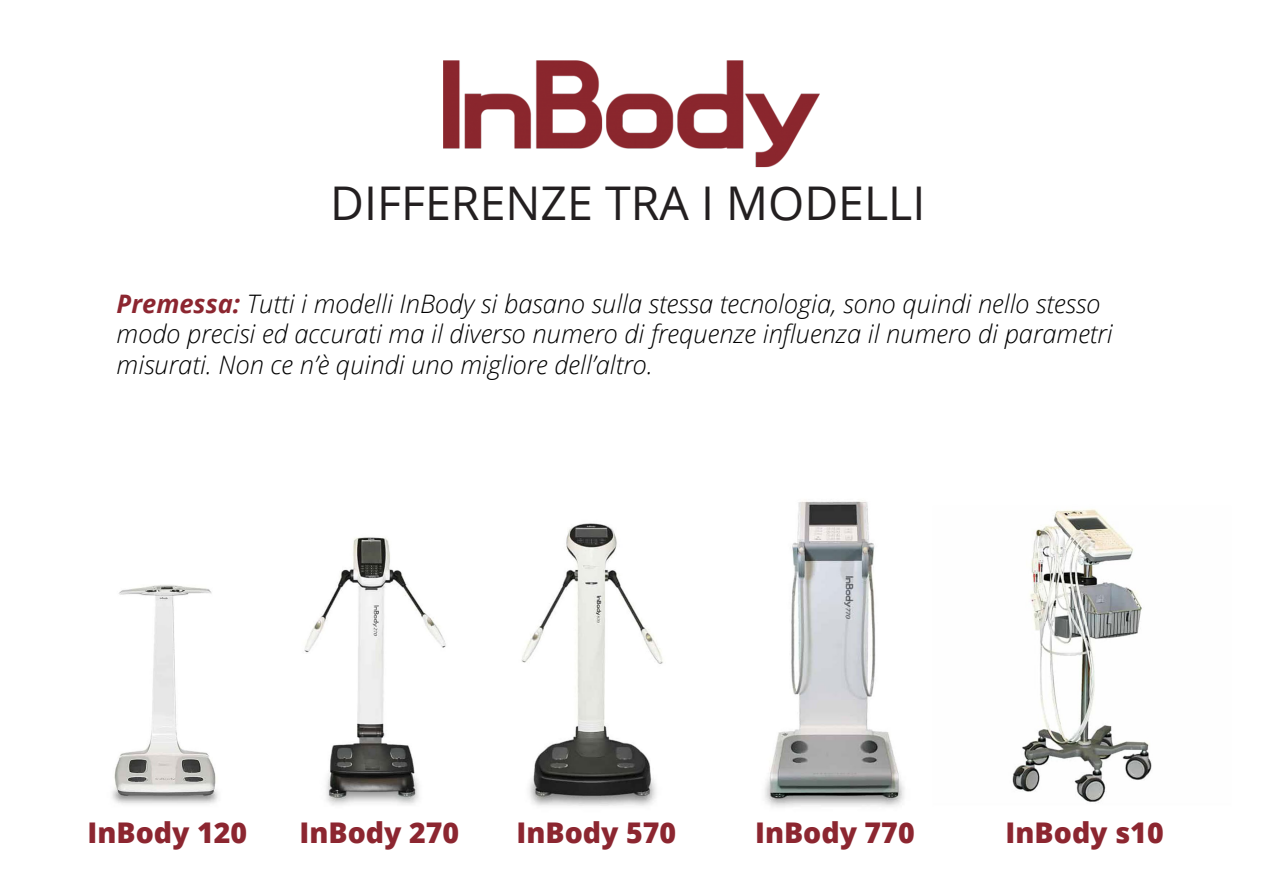
<style>
.page{position:relative;width:1263px;height:893px;background:#fff}
.page>*{position:absolute;margin:0;border:0;box-sizing:border-box;transform-origin:0 0}
.t1{font:46.5px "Open Sans";color:#231f20}
.t2{font:800 28.5px "Open Sans";color:#8c2630}
.t3{font:italic 300 25.5px/30.6px "Open Sans";color:#000001}
.s1{font-weight:700;color:#8c2630}
</style>
<div class="page">
<img style="left:112px;top:60px;width:1040px;height:747px">
<img style="left:444px;top:60px;width:375px;height:122px">
<h1 class="t1" style="left:330px;top:171px;width:597px">DIFFERENZE TRA I MODELLI</h1>
<p class="t3" style="left:117px;top:287px;width:998px"><span class="s1">Premessa:</span> Tutti i modelli InBody si basano sulla stessa tecnologia, sono quindi nello stesso modo precisi ed accurati ma il diverso numero di frequenze influenza il numero di parametri misurati. Non ce n’è quindi uno migliore dell’altro.</p>
<p class="t2" style="left:88px;top:811px;width:161px">InBody 120</p>
<p class="t2" style="left:300px;top:811px;width:161px">InBody 270</p>
<p class="t2" style="left:517px;top:811px;width:161px">InBody 570</p>
<p class="t2" style="left:755px;top:811px;width:161px">InBody 770</p>
<p class="t2" style="left:1005px;top:811px;width:160px">InBody s10</p>
</div>
